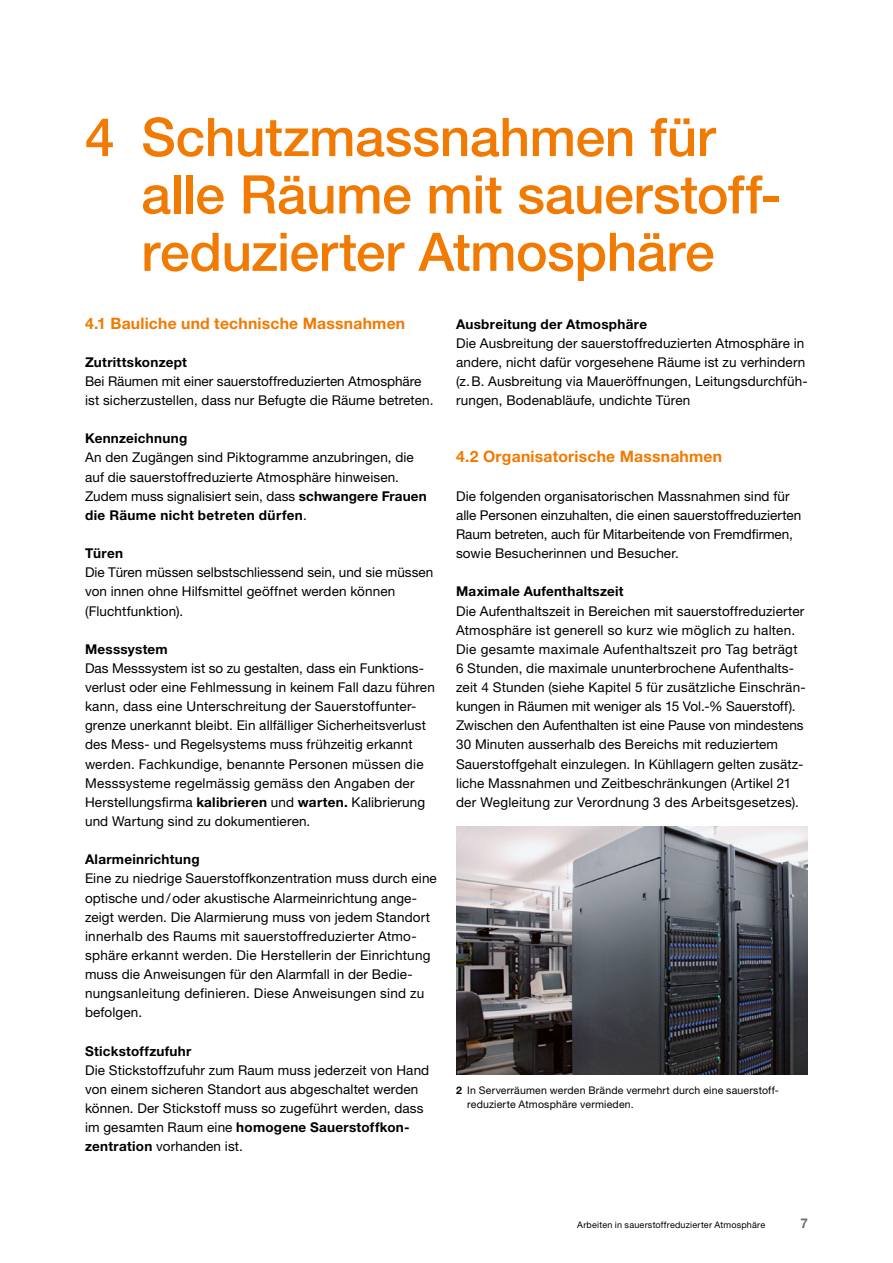
<style>
.page{position:relative;width:893px;height:1263px;background:#fff}
.page>*{position:absolute;margin:0;border:0;box-sizing:border-box;transform-origin:0 0}
.t1{font:500 53.25px/57.4px "Helvetica Neue LT Std";letter-spacing:-.005em;color:#f17a03}
.t2{font:700 15.75px "Helvetica Neue LT Std";letter-spacing:.015em;color:#f17a03}
.t3{font:13.5px/19.2px "Helvetica Neue LT Std";letter-spacing:.01em;color:#000}
.t4{font:700 13.5px "Helvetica Neue LT Std";letter-spacing:.02em;color:#000}
.t5{font:700 13.5px "Helvetica Neue LT Std";color:#6f7070}
.t6{font:10.5px/13.8px "Helvetica Neue LT Std";letter-spacing:.02em;color:#000}
.t7{font:9px "Helvetica Neue LT Std";letter-spacing:.025em;color:#000}
.s1{font-weight:700}
</style>
<div class="page">
<img style="left:456px;top:826px;width:352px;height:249px">
<h1 class="t1" style="left:141px;top:108px;width:642px;text-indent:-56px">4 Schutzmassnahmen für alle Räume mit sauerstoff&shy;reduzierter Atmosphäre</h1>
<p class="t4" style="left:456px;top:315px;width:193px">Ausbreitung der Atmosphäre</p>
<p class="t3" style="left:456px;top:333px;width:353px">Die Ausbreitung der sauerstoffreduzierten Atmosphäre in andere, nicht dafür vorgesehene Räume ist zu verhindern (z.B. Ausbreitung via Maueröffnungen, Leitungsdurchfüh&shy;rungen, Bodenabläufe, undichte Türen</p>
<p class="t2" style="left:85px;top:313px;width:322px">4.1 Bauliche und technische Massnahmen</p>
<p class="t4" style="left:85px;top:354px;width:103px">Zutrittskonzept</p>
<p class="t3" style="left:85px;top:371px;width:350px">Bei Räumen mit einer sauerstoffreduzierten Atmosphäre ist sicherzustellen, dass nur Befugte die Räume betreten.</p>
<p class="t4" style="left:85px;top:430px;width:104px">Kennzeichnung</p>
<p class="t3" style="left:85px;top:448px;width:343px">An den Zugängen sind Piktogramme anzubringen, die auf die sauerstoffreduzierte Atmosphäre hinweisen.<br>Zudem muss signalisiert sein, dass <span class="s1">schwangere Frauen die Räume nicht betreten dürfen</span>.</p>
<p class="t4" style="left:85px;top:545px;width:40px">Türen</p>
<p class="t3" style="left:85px;top:563px;width:350px">Die Türen müssen selbstschliessend sein, und sie müssen von innen ohne Hilfsmittel geöffnet werden können (Fluchtfunktion).</p>
<p class="t4" style="left:85px;top:641px;width:84px">Messsystem</p>
<p class="t3" style="left:85px;top:658px;width:351px">Das Messsystem ist so zu gestalten, dass ein Funktions&shy;verlust oder eine Fehlmessung in keinem Fall dazu führen kann, dass eine Unterschreitung der Sauerstoffunter&shy;grenze unerkannt bleibt. Ein allfälliger Sicherheitsverlust des Mess- und Regelsystems muss frühzeitig erkannt werden. Fachkundige, benannte Personen müssen die Messsysteme regelmässig gemäss den Angaben der Herstellungsfirma <span class="s1">kalibrieren</span> und <span class="s1">warten.</span> Kalibrierung und Wartung sind zu dokumentieren.</p>
<p class="t4" style="left:85px;top:851px;width:116px">Alarmeinrichtung</p>
<p class="t3" style="left:85px;top:869px;width:353px">Eine zu niedrige Sauerstoffkonzentration muss durch eine optische und/oder akustische Alarmeinrichtung ange&shy;zeigt werden. Die Alarmierung muss von jedem Standort innerhalb des Raums mit sauerstoffreduzierter Atmo&shy;sphäre erkannt werden. Die Herstellerin der Einrichtung muss die Anweisungen für den Alarmfall in der Bedie&shy;nungsanleitung definieren. Diese Anweisungen sind zu befolgen.</p>
<p class="t4" style="left:85px;top:1042px;width:108px">Stickstoffzufuhr</p>
<p class="t3" style="left:85px;top:1060px;width:346px">Die Stickstoffzufuhr zum Raum muss jederzeit von Hand von einem sicheren Standort aus abgeschaltet werden können. Der Stickstoff muss so zugeführt werden, dass im gesamten Raum eine <span class="s1">homogene Sauerstoffkon&shy;zentration</span> vorhanden ist.</p>
<p class="t2" style="left:456px;top:447px;width:268px">4.2 Organisatorische Massnahmen</p>
<p class="t3" style="left:456px;top:486px;width:347px">Die folgenden organisatorischen Massnahmen sind für alle Personen einzuhalten, die einen sauerstoffreduzierten Raum betreten, auch für Mitarbeitende von Fremdfirmen, sowie Besucherinnen und Besucher.</p>
<p class="t4" style="left:456px;top:583px;width:169px">Maximale Aufenthaltszeit</p>
<p class="t3" style="left:456px;top:601px;width:351px">Die Aufenthaltszeit in Bereichen mit sauerstoffreduzierter Atmosphäre ist generell so kurz wie möglich zu halten.<br>Die gesamte maximale Aufenthaltszeit pro Tag beträgt 6 Stunden, die maximale ununterbrochene Aufenthalts&shy;zeit 4 Stunden (siehe Kapitel 5 für zusätzliche Einschrän&shy;kungen in Räumen mit weniger als 15 Vol.-% Sauerstoff).<br>Zwischen den Aufenthalten ist eine Pause von mindestens 30 Minuten ausserhalb des Bereichs mit reduziertem Sauerstoffgehalt einzulegen. In Kühllagern gelten zusätz&shy;liche Massnahmen und Zeitbeschränkungen (Artikel 21 der Wegleitung zur Verordnung 3 des Arbeitsgesetzes).</p>
<p class="t6" style="left:467px;top:1083px;width:313px;text-indent:-11px"><span class="s1">2</span> In Serverräumen werden Brände vermehrt durch eine sauerstoff&shy;reduzierte Atmosphäre vermieden.</p>
<p class="t7" style="left:577px;top:1219px;width:189px">Arbeiten in sauerstoffreduzierter Atmosphäre</p>
<p class="t5" style="left:800px;top:1215px;width:9px">7</p>
</div>
